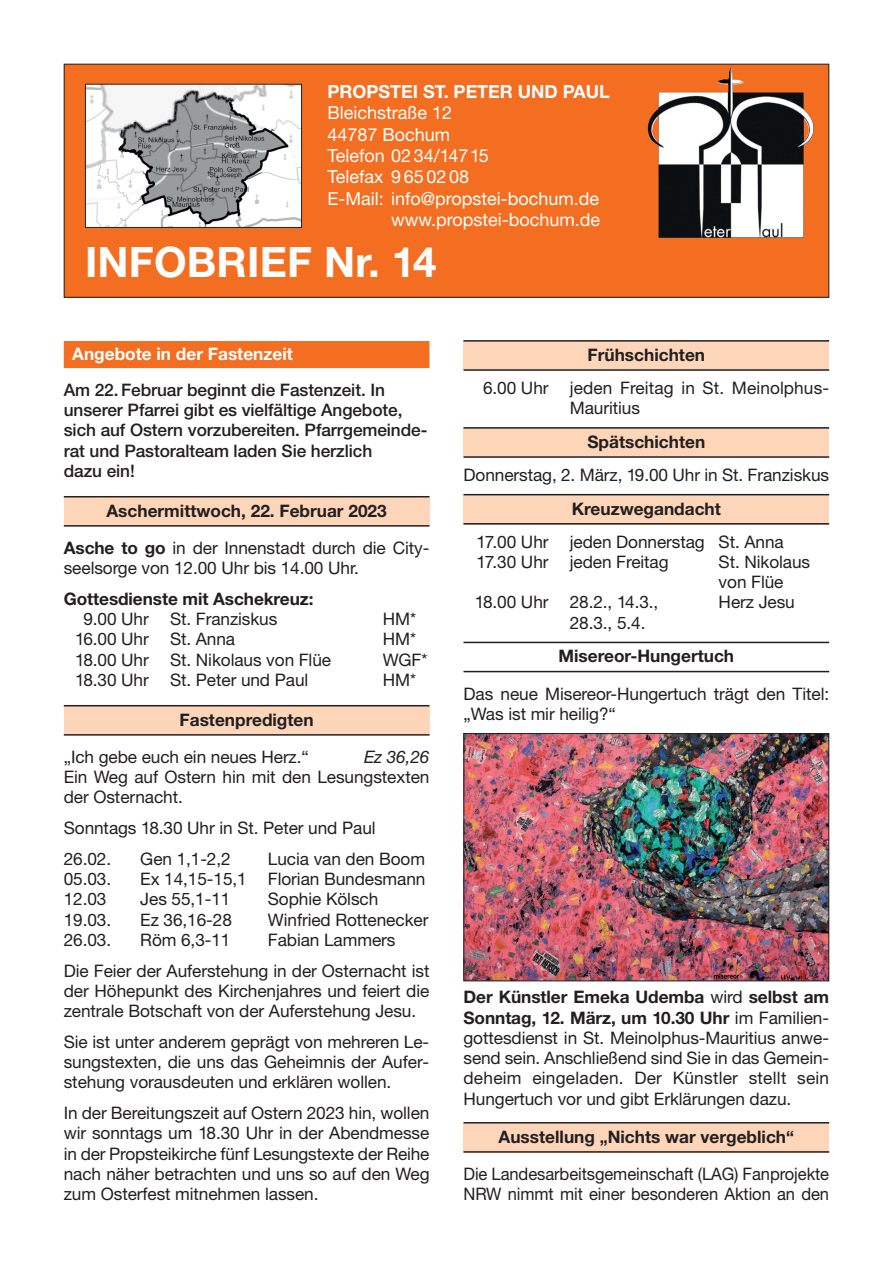
<style>
.page{position:relative;width:893px;height:1263px;background:#fff}
.page>*{position:absolute;margin:0;border:0;box-sizing:border-box;transform-origin:0 0}
.t1{font:700 42px "Helvetica Neue";letter-spacing:.005em;color:#fff}
.t2{font:18px "Helvetica Neue";color:#fff}
.t3{font:700 18px "Helvetica Neue";color:#fff}
.t4{font:17.25px/20.2px "Helvetica Neue";letter-spacing:-.005em;color:#231f20}
.t5{font:700 17.25px/37.2px "Helvetica Neue";color:#231f20;text-align:center}
.t6{font:500 17.25px/20.2px "Helvetica Neue";letter-spacing:-.005em;color:#231f20}
.t7{font:17.25px/20.2px "Helvetica Neue";letter-spacing:-.005em;color:#231f20;scale:.96 1}
.t8{font:700 17.25px "Helvetica Neue";color:#fff}
.t9{font:italic 17.25px "Helvetica Neue";color:#231f20}
.s1{font-weight:400}
.s2{font-weight:700}
</style>
<div class="page">
<div style="left:64px;top:64px;width:765px;height:233px;background:#f36e21"></div>
<img style="left:648px;top:67px;width:166px;height:171px">
<div style="left:64px;top:64px;width:765px;height:234px;border:1px solid #231f20"></div>
<img style="left:87px;top:86px;width:213px;height:140px">
<div style="left:85px;top:84px;width:217px;height:144px;border:1px solid #231f20"></div>
<div style="left:64px;top:497px;width:365px;height:29px;background:#fdd6ba"></div>
<div style="left:64px;top:705px;width:365px;height:30px;background:#fdd6ba"></div>
<div style="left:463px;top:341px;width:366px;height:29px;background:#fdd6ba"></div>
<div style="left:463px;top:428px;width:366px;height:29px;background:#fdd6ba"></div>
<div style="left:463px;top:495px;width:366px;height:29px;background:#fdd6ba"></div>
<div style="left:463px;top:1123px;width:366px;height:29px;background:#fdd6ba"></div>
<hr style="left:463px;top:340px;width:366px;height:2px;background:#231f20">
<hr style="left:463px;top:369px;width:366px;height:2px;background:#231f20">
<hr style="left:463px;top:427px;width:366px;height:2px;background:#231f20">
<hr style="left:463px;top:456px;width:366px;height:2px;background:#231f20">
<hr style="left:463px;top:494px;width:366px;height:1px;background:#231f20">
<hr style="left:463px;top:523px;width:366px;height:1px;background:#231f20">
<hr style="left:463px;top:642px;width:366px;height:1px;background:#231f20">
<hr style="left:463px;top:671px;width:366px;height:1px;background:#231f20">
<hr style="left:463px;top:1122px;width:366px;height:1px;background:#231f20">
<hr style="left:463px;top:1151px;width:366px;height:2px;background:#231f20">
<img style="left:465px;top:735px;width:362px;height:244px">
<div style="left:463px;top:733px;width:366px;height:248px;border:1px solid #231f20"></div>
<div style="left:64px;top:341px;width:365px;height:27px;background:#f36e21"></div>
<hr style="left:64px;top:496px;width:365px;height:1px;background:#231f20">
<hr style="left:64px;top:525px;width:365px;height:2px;background:#231f20">
<hr style="left:64px;top:705px;width:365px;height:1px;background:#231f20">
<hr style="left:64px;top:734px;width:365px;height:2px;background:#231f20">
<p class="t3" style="left:327px;top:85px;width:284px">PROPSTEI ST. PETER UND PAUL</p>
<p class="t2" style="left:327px;top:106px;width:126px">Bleichstraße 12</p>
<p class="t2" style="left:327px;top:128px;width:124px">44787 Bochum</p>
<p class="t2" style="left:327px;top:149px;width:163px">Telefon 02 34/14715</p>
<p class="t2" style="left:327px;top:171px;width:143px">Telefax 9 65 02 08</p>
<p class="t2" style="left:327px;top:192px;width:273px">E-Mail: info@propstei-bochum.de</p>
<p class="t2" style="left:391px;top:213px;width:210px">www.propstei-bochum.de</p>
<h1 class="t1" style="left:85px;top:247px;width:353px">INFOBRIEF Nr. 14</h1>
<p class="t8" style="left:72px;top:348px;width:222px">Angebote in der Fastenzeit</p>
<p class="t6" style="left:64px;top:381px;width:365px">Am 22. Februar beginnt die Fastenzeit. In unserer Pfarrei gibt es vielfältige Angebote, sich auf Ostern vorzubereiten. Pfarrgemeinde&shy;rat und Pastoralteam laden Sie herzlich<br>dazu ein!</p>
<p class="t5" style="left:64px;top:493px;width:367px">Aschermittwoch, 22. Februar 2023<br>Asche to go <span class="s1">in der Innenstadt durch die City-</span></p>
<p class="t4" style="left:64px;top:559px;width:297px">seelsorge von 12.00 Uhr bis 14.00 Uhr.</p>
<p class="t5" style="left:64px;top:582px;width:251px">Gottesdienste mit Aschekreuz:</p>
<p class="t4" style="left:83px;top:611px;width:196px">9.00 Uhr St. Franziskus</p>
<p class="t4" style="left:383px;top:611px;width:35px">HM*</p>
<p class="t4" style="left:75px;top:631px;width:161px">16.00 Uhr St. Anna</p>
<p class="t4" style="left:383px;top:631px;width:35px">HM*</p>
<p class="t4" style="left:75px;top:651px;width:257px">18.00 Uhr St. Nikolaus von Flüe</p>
<p class="t4" style="left:383px;top:651px;width:46px">WGF*</p>
<p class="t4" style="left:75px;top:671px;width:235px">18.30 Uhr St. Peter und Paul</p>
<p class="t4" style="left:383px;top:671px;width:35px">HM*</p>
<p class="t5" style="left:180px;top:702px;width:136px">Fastenpredigten</p>
<p class="t4" style="left:64px;top:748px;width:247px">„Ich gebe euch ein neues Herz.“</p>
<p class="t9" style="left:364px;top:750px;width:67px">Ez 36,26</p>
<p class="t4" style="left:64px;top:768px;width:367px">Ein Weg auf Ostern hin mit den Lesungstexten der Osternacht.</p>
<p class="t4" style="left:64px;top:814px;width:313px;line-height:30.8px">Sonntags 18.30 Uhr in St. Peter und Paul<br>26.02.</p>
<p class="t4" style="left:140px;top:850px;width:92px">Gen 1,1-2,2</p>
<p class="t4" style="left:268px;top:850px;width:159px">Lucia van den Boom</p>
<p class="t4" style="left:64px;top:870px;width:49px">05.03.</p>
<p class="t4" style="left:140px;top:870px;width:287px">Ex 14,15-15,1 Florian Bundesmann</p>
<p class="t4" style="left:64px;top:891px;width:44px">12.03</p>
<p class="t4" style="left:140px;top:891px;width:92px">Jes 55,1-11</p>
<p class="t4" style="left:268px;top:891px;width:112px">Sophie Kölsch</p>
<p class="t4" style="left:64px;top:911px;width:49px">19.03.</p>
<p class="t4" style="left:140px;top:911px;width:93px">Ez 36,16-28</p>
<p class="t4" style="left:268px;top:911px;width:162px">Winfried Rottenecker</p>
<p class="t4" style="left:64px;top:931px;width:49px">26.03.</p>
<p class="t4" style="left:140px;top:931px;width:92px">Röm 6,3-11</p>
<p class="t4" style="left:64px;top:926px;width:367px;line-height:30.8px;text-indent:204px">Fabian Lammers<br>Die Feier der Auferstehung in der Osternacht ist</p>
<p class="t4" style="left:64px;top:982px;width:367px">der Höhepunkt des Kirchenjahres und feiert die zentrale Botschaft von der Auferstehung Jesu.</p>
<p class="t4" style="left:64px;top:1033px;width:367px;text-align:justify">Sie ist unter anderem geprägt von mehreren Le&shy;sungstexten, die uns das Geheimnis der Aufer&shy;stehung vorausdeuten und erklären wollen.</p>
<p class="t4" style="left:64px;top:1105px;width:367px;text-align:justify">In der Bereitungszeit auf Ostern 2023 hin, wollen wir sonntags um 18.30 Uhr in der Abendmesse in der Propsteikirche fünf Lesungstexte der Reihe nach näher betrachten und uns so auf den Weg zum Osterfest mitnehmen lassen.</p>
<p class="t5" style="left:588px;top:338px;width:119px">Frühschichten</p>
<p class="t4" style="left:570px;top:379px;width:261px;text-indent:-87px">6.00 Uhr jeden Freitag in St. Meinolphus-<br>Mauritius</p>
<p class="t5" style="left:587px;top:425px;width:119px">Spätschichten</p>
<p class="t4" style="left:463px;top:466px;width:367px">Donnerstag, 2. März, 19.00 Uhr in St. Franziskus</p>
<p class="t5" style="left:572px;top:491px;width:151px">Kreuzwegandacht</p>
<p class="t4" style="left:477px;top:533px;width:309px">17.00 Uhr jeden Donnerstag St. Anna<br>17.30 Uhr jeden Freitag</p>
<p class="t4" style="left:719px;top:553px;width:93px">St. Nikolaus von Flüe</p>
<p class="t4" style="left:475px;top:594px;width:185px">18.00 Uhr 28.2., 14.3.,</p>
<p class="t4" style="left:719px;top:594px;width:78px">Herz Jesu</p>
<p class="t4" style="left:570px;top:614px;width:77px">28.3., 5.4.</p>
<p class="t5" style="left:558px;top:639px;width:177px">Misereor-Hungertuch</p>
<p class="t4" style="left:463px;top:685px;width:367px">Das neue Misereor-Hungertuch trägt den Titel: „Was ist mir heilig?“</p>
<p class="t4" style="left:463px;top:989px;width:367px;text-align:justify"><span class="s2">Der Künstler Emeka Udemba</span> wird <span class="s2">selbst am Sonntag, 12. März, um 10.30 Uhr</span> im Familien&shy;gottesdienst in St. Meinolphus-Mauritius anwe&shy;send sein. Anschließend sind Sie in das Gemein&shy;deheim eingeladen. Der Künstler stellt sein Hungertuch vor und gibt Erklärungen dazu.</p>
<p class="t5" style="left:499px;top:1119px;width:297px">Ausstellung „Nichts war vergeblich“</p>
<p class="t7" style="left:463px;top:1165px;width:382px">Die Landesarbeitsgemeinschaft (LAG) Fanprojekte<br>NRW nimmt mit einer besonderen Aktion an den</p>
</div>
